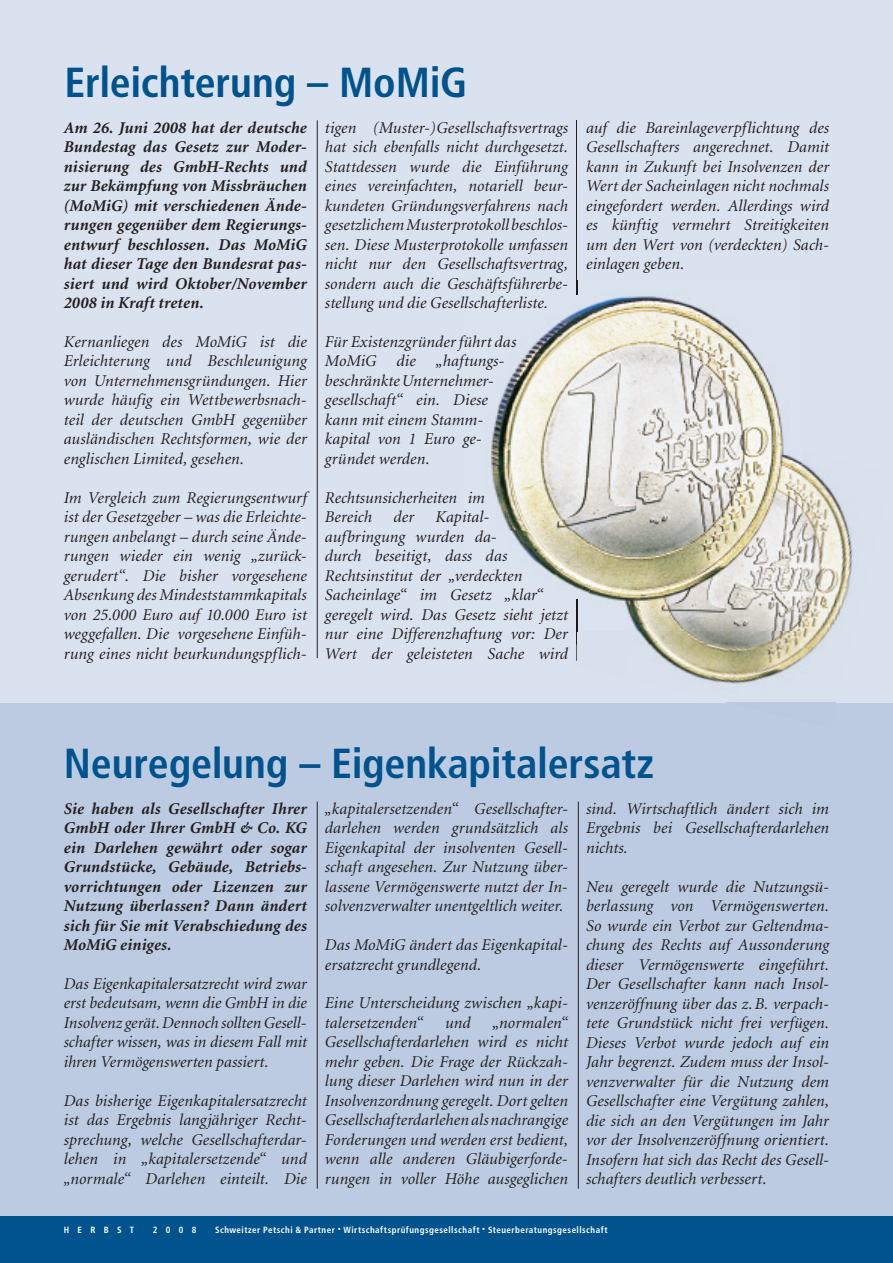
<style>
.page{position:relative;width:893px;height:1263px;background:#bccbe2}
.page>*{position:absolute;margin:0;border:0;box-sizing:border-box;transform-origin:0 0}
.t1{font:700 condensed 42px "Frutiger";letter-spacing:-.005em;color:#00538d}
.t2{font:italic 16.5px/19.5px "Minion";letter-spacing:.005em;color:#231f20;text-align:justify}
.t3{font:italic 700 16.5px/19.5px "Minion";letter-spacing:.005em;color:#231f20;text-align:justify}
.t4{font:700 condensed 9px "Frutiger";letter-spacing:.055em;color:#fff}
</style>
<div class="page">
<div style="left:0;top:0;width:893px;height:702px;background:#dbe2ef"></div>
<div style="left:0;top:1216px;width:893px;height:47px;background:#00538d"></div>
<hr style="left:317px;top:120px;width:1px;height:538px;background:#231f20">
<hr style="left:577px;top:120px;width:1px;height:175px;background:#231f20">
<hr style="left:317px;top:801px;width:1px;height:387px;background:#231f20">
<hr style="left:578px;top:801px;width:1px;height:387px;background:#231f20">
<img style="left:744px;top:462px;width:109px;height:222px">
<img style="left:637px;top:631px;width:107px;height:53px">
<img style="left:576px;top:631px;width:2px;height:30px">
<svg style="left:577px;top:641px;width:1px;height:20px"></svg>
<img style="left:490px;top:281px;width:166px;height:250px">
<img style="left:656px;top:296px;width:124px;height:115px">
<img style="left:511px;top:531px;width:69px;height:100px">
<svg style="left:577px;top:281px;width:1px;height:14px"></svg>
<img style="left:577px;top:600px;width:1px;height:31px">
<img style="left:580px;top:454px;width:222px;height:177px">
<img style="left:623px;top:411px;width:179px;height:44px">
<h1 class="t1" style="left:65px;top:57px;width:404px">Erleichterung – MoMiG</h1>
<p class="t3" style="left:64px;top:118px;width:245px">Am 26. Juni 2008 hat der deutsche Bundestag das Gesetz zur Moder&shy;nisierung des GmbH-Rechts und zur Bekämpfung von Missbräuchen (MoMiG) mit verschiedenen Ände&shy;rungen gegenüber dem Regierungs&shy;entwurf beschlossen. Das MoMiG hat dieser Tage den Bundesrat pas&shy;siert und wird Oktober/November 2008 in Kraft treten.</p>
<p class="t2" style="left:64px;top:332px;width:245px">Kernanliegen des MoMiG ist die Erleichterung und Beschleunigung von Unternehmensgründungen. Hier wurde häufig ein Wettbewerbsnach&shy;teil der deutschen GmbH gegenüber ausländischen Rechtsformen, wie der englischen Limited, gesehen.</p>
<p class="t2" style="left:64px;top:488px;width:245px">Im Vergleich zum Regierungsentwurf ist der Gesetzgeber – was die Erleichte&shy;rungen anbelangt – durch seine Ände&shy;rungen wieder ein wenig „zurück&shy;gerudert“. Die bisher vorgesehene Absenkung des Mindeststammkapitals von 25.000 Euro auf 10.000 Euro ist weggefallen. Die vorgesehene Einfüh&shy;rung eines nicht beurkundungspflich-</p>
<p class="t2" style="left:325px;top:118px;width:245px">tigen (Muster-)Gesellschaftsvertrags hat sich ebenfalls nicht durchgesetzt.<br>Stattdessen wurde die Einführung eines vereinfachten, notariell beur&shy;kundeten Gründungsverfahrens nach gesetzlichem Musterprotokoll beschlos&shy;sen. Diese Musterprotokolle umfassen nicht nur den Gesellschaftsvertrag, sondern auch die Geschäftsführerbe&shy;stellung und die Gesellschafterliste.</p>
<p class="t2" style="left:325px;top:333px;width:193px;text-align:left">Für Existenzgründer führt das<br>MoMiG die „haftungs&shy;beschränkte Unternehmer&shy;gesellschaft“ ein. Diese kann mit einem Stamm&shy;kapital von 1 Euro ge - gründet werden.</p>
<p class="t2" style="left:325px;top:488px;width:162px">Rechtsunsicherheiten im<br>Bereich</p>
<p class="t2" style="left:325px;top:508px;width:245px;text-align:left;text-indent:110px">Kapital&shy;aufbringung wurden da-<br>durch beseitigt, dass das<br>Rechtsinstitut der „verdeckten<br>Sacheinlage“ im Gesetz „klar“ geregelt wird. Das Gesetz sieht jetzt nur eine Differenzhaftung vor: Der<br>Wert der geleisteten Sache wird</p>
<p class="t2" style="left:393px;top:508px;width:22px">der</p>
<p class="t2" style="left:586px;top:118px;width:245px">auf die Bareinlageverpflichtung des Gesellschafters angerechnet. Damit kann in Zukunft bei Insolvenzen der Wert der Sacheinlagen nicht nochmals eingefordert werden. Allerdings wird es künftig vermehrt Streitigkeiten um den Wert von (verdeckten) Sach&shy;einlagen geben.</p>
<h1 class="t1" style="left:64px;top:738px;width:592px">Neuregelung – Eigenkapitalersatz</h1>
<p class="t3" style="left:64px;top:799px;width:245px">Sie haben als Gesellschafter Ihrer GmbH oder Ihrer GmbH &amp; Co. KG ein Darlehen gewährt oder sogar Grundstücke, Gebäude, Betriebs&shy;vorrichtungen oder Lizenzen zur Nutzung überlassen? Dann ändert sich für Sie mit Verabschiedung des MoMiG einiges.</p>
<p class="t2" style="left:64px;top:974px;width:245px">Das Eigenkapitalersatzrecht wird zwar erst bedeutsam, wenn die GmbH in die Insolvenz gerät. Dennoch sollten Gesell&shy;schafter wissen, was in diesem Fall mit ihren Vermögenswerten passiert.</p>
<p class="t2" style="left:64px;top:1091px;width:245px">Das bisherige Eigenkapitalersatzrecht ist das Ergebnis langjähriger Recht&shy;sprechung, welche Gesellschafterdar&shy;lehen in „kapitalersetzende“ und „normale“ Darlehen einteilt. Die</p>
<p class="t2" style="left:325px;top:799px;width:245px">„kapitalersetzenden“ Gesellschafter&shy;darlehen werden grundsätzlich als Eigenkapital der insolventen Gesell&shy;schaft angesehen. Zur Nutzung über&shy;lassene Vermögenswerte nutzt der In - sol venzverwalter unentgeltlich weiter.</p>
<p class="t2" style="left:325px;top:935px;width:245px">Das MoMiG ändert das Eigenkapital&shy;ersatzrecht grundlegend.</p>
<p class="t2" style="left:325px;top:994px;width:245px">Eine Unterscheidung zwischen „kapi&shy;talersetzenden“</p>
<p class="t2" style="left:325px;top:1013px;width:245px;text-indent:168px">„normalen“ Gesellschafterdarlehen wird es nicht mehr geben. Die Frage der Rückzah&shy;lung dieser Darlehen wird nun in der Insolvenzordnung geregelt. Dort gelten Gesellschafterdarlehen als nachrangige Forderungen und werden erst bedient, wenn alle anderen Gläubigerforde&shy;rungen in voller Höhe ausgeglichen</p>
<p class="t2" style="left:445px;top:1013px;width:27px">und</p>
<p class="t2" style="left:586px;top:799px;width:245px">sind. Wirtschaftlich ändert sich im Ergebnis bei Gesellschafterdarlehen nichts.</p>
<p class="t2" style="left:586px;top:877px;width:245px">Neu geregelt wurde die Nutzungsü&shy;berlassung von Vermögenswerten.<br>So wurde ein Verbot zur Geltendma&shy;chung des Rechts auf Aussonderung dieser Vermögenswerte eingeführt.<br>Der Gesellschafter kann nach Insol&shy;venzeröffnung über das z. B. verpach&shy;tete Grundstück nicht frei verfügen.<br>Dieses Verbot wurde jedoch auf ein Jahr begrenzt. Zudem muss der Insol&shy;venzverwalter für die Nutzung dem Gesellschafter eine Vergütung zahlen, die sich an den Vergütungen im Jahr vor der Insolvenzeröffnung orientiert.<br>Insofern hat sich das Recht des Gesell&shy;schafters deutlich verbessert.</p>
<p class="t4" style="left:64px;top:1224px;width:72px">HERBST</p>
<p class="t4" style="left:153px;top:1224px;width:45px">2008</p>
<p class="t4" style="left:215px;top:1224px;width:394px">Schweitzer Petschi &amp; Partner <sup>•</sup> Wirtschaftsprüfungsgesellschaft <sup>•</sup> Steuerberatungsgesellschaft</p>
</div>
